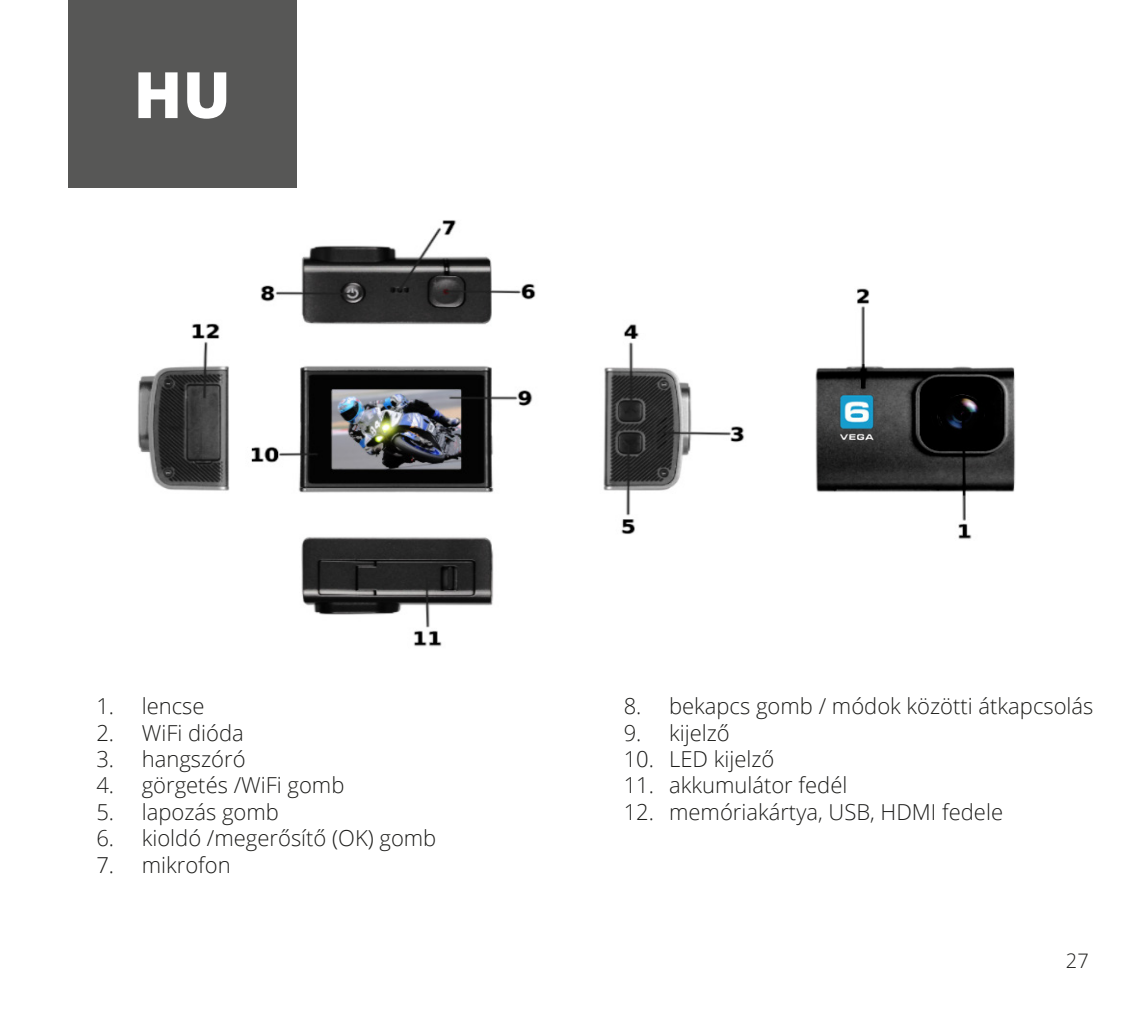
<style>
.page{position:relative;width:1134px;height:1021px;background:#fff}
.page>*{position:absolute;margin:0;border:0;box-sizing:border-box;transform-origin:0 0}
.t1{font:800 64px "Open Sans";color:#fff}
.t2{font:300 22px "Open Sans";color:#1d1d1b}
.t3{font:300 20px "Open Sans";color:#1d1d1b}
</style>
<div class="page">
<div style="left:68px;top:0;width:228px;height:187px;background:#575756"></div>
<img style="left:137px;top:220px;width:879px;height:427px">
<img style="left:824px;top:375px;width:74px;height:83px">
<h1 class="t1" style="left:133px;top:46px;width:99px">HU</h1>
<p class="t2" style="left:96px;top:691px;width:110px">1. lencse</p>
<p class="t2" style="left:96px;top:717px;width:149px">2. WiFi dióda</p>
<p class="t2" style="left:96px;top:743px;width:151px">3. hangszóró</p>
<p class="t2" style="left:96px;top:770px;width:250px">4. görgetés /WiFi gomb</p>
<p class="t2" style="left:96px;top:796px;width:184px">5. lapozás gomb</p>
<p class="t2" style="left:96px;top:823px;width:341px">6. kioldó /megerősítő (OK) gomb</p>
<p class="t2" style="left:96px;top:849px;width:136px">7. mikrofon</p>
<p class="t2" style="left:624px;top:691px;width:471px">8. bekapcs gomb / módok közötti átkapcsolás</p>
<p class="t2" style="left:624px;top:717px;width:108px">9. kijelző</p>
<p class="t2" style="left:624px;top:743px;width:152px">10. LED kijelző</p>
<p class="t2" style="left:624px;top:770px;width:225px">11. akkumulátor fedél</p>
<p class="t2" style="left:624px;top:796px;width:381px">12. memóriakártya, USB, HDMI fedele</p>
<p class="t3" style="left:1066px;top:947px;width:24px">27</p>
</div>
